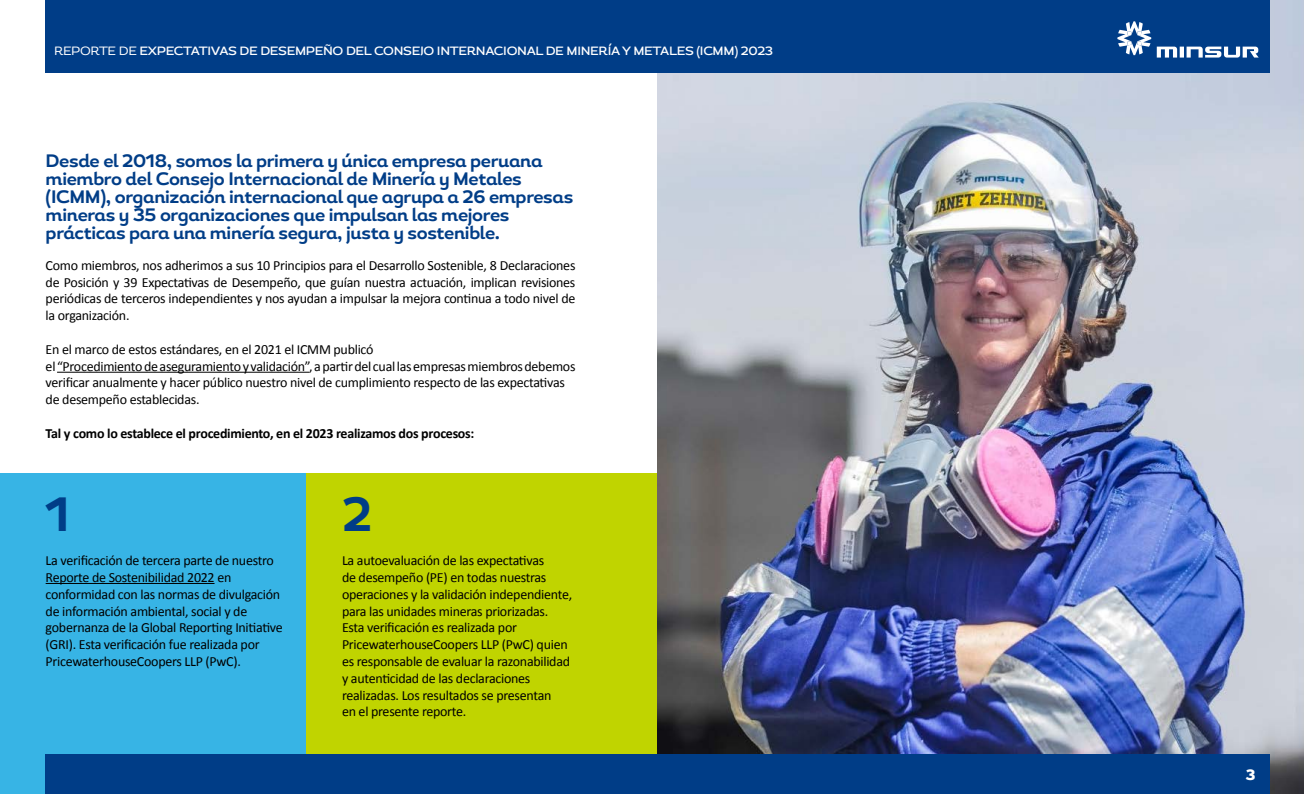
<style>
.page{position:relative;width:1304px;height:794px;background:#fff}
.page>*{position:absolute;margin:0;border:0;box-sizing:border-box;transform-origin:0 0}
.t1{font:700 48px "Magallanes";color:#003d87}
.t2{font:700 18px/18px "Magallanes";letter-spacing:-.02em;color:#003d87}
.t3{font:800 15px "Magallanes Cond";color:#fff;scale:1.07 1}
.t4{font:14px/16.8px "Calibri";letter-spacing:-.02em;color:#000}
.t5{font:700 14px "Calibri";letter-spacing:-.02em;color:#000}
.t6{font:500 12px "Magallanes";letter-spacing:-.025em;color:#fff;scale:1.07 1}
.s1{font-weight:400}
</style>
<div class="page">
<div style="left:0;top:473px;width:306px;height:321px;background:#37b4e5"></div>
<div style="left:306px;top:473px;width:360px;height:321px;background:#c0d400"></div>
<img style="left:657px;top:0;width:647px;height:794px">
<hr style="left:57px;top:372px;width:252px;height:1px;background:#000">
<hr style="left:46px;top:583px;width:169px;height:1px;background:#000">
<div style="left:45px;top:754px;width:1225px;height:40px;background:#003d87"></div>
<div style="left:45px;top:0;width:1225px;height:72px;background:#003d87"></div>
<svg style="left:1157px;top:47px;width:102px;height:11px"></svg>
<svg style="left:1117px;top:21px;width:34px;height:34px"></svg>
<p class="t6" style="left:54px;top:43px;width:674px"><span class="s1">REPORTE DE</span> EXPECTATIVAS DE DESEMPEÑO DEL CONSEJO INTERNACIONAL DE MINERÍA Y METALES (ICMM) 2023</p>
<p class="t2" style="left:46px;top:152px;width:529px">Desde el 2018, somos la primera y única empresa peruana miembro del Consejo Internacional de Minería y Metales (ICMM), organización internacional que agrupa a 26 empresas mineras y 35 organizaciones que impulsan las mejores prácticas para una minería segura, justa y sostenible.</p>
<p class="t4" style="left:46px;top:256px;width:531px;text-align:justify">Como miembros, nos adherimos a sus 10 Principios para el Desarrollo Sostenible, 8 Declaraciones de Posición y 39 Expectativas de Desempeño, que guían nuestra actuación, implican revisiones periódicas de terceros independientes y nos ayudan a impulsar la mejora continua a todo nivel de la organización.</p>
<p class="t4" style="left:46px;top:340px;width:531px">En el marco de estos estándares, en el 2021 el ICMM publicó<br>el “Procedimiento de aseguramiento y validación”, a partir del cual las empresas miembros debemos verificar anualmente y hacer público nuestro nivel de cumplimiento respecto de las expectativas de desempeño establecidas.</p>
<p class="t5" style="left:46px;top:423px;width:430px">Tal y como lo establece el procedimiento, en el 2023 realizamos dos procesos:</p>
<h1 class="t1" style="left:46px;top:484px;width:26px">1</h1>
<h1 class="t1" style="left:342px;top:484px;width:32px">2</h1>
<p class="t4" style="left:46px;top:551px;width:239px">La verificación de tercera parte de nuestro Reporte de Sostenibilidad 2022 en conformidad con las normas de divulgación de información ambiental, social y de gobernanza de la Global Reporting Initiative (GRI). Esta verificación fue realizada por PricewaterhouseCoopers LLP (PwC).</p>
<p class="t4" style="left:342px;top:551px;width:232px">La autoevaluación de las expectativas<br>de desempeño (PE) en todas nuestras operaciones y la validación independiente, para las unidades mineras priorizadas.<br>Esta verificación es realizada por PricewaterhouseCoopers LLP (PwC) quien es responsable de evaluar la razonabilidad y autenticidad de las declaraciones realizadas. Los resultados se presentan<br>en el presente reporte.</p>
<p class="t3" style="left:1246px;top:765px;width:11px">3</p>
</div>
